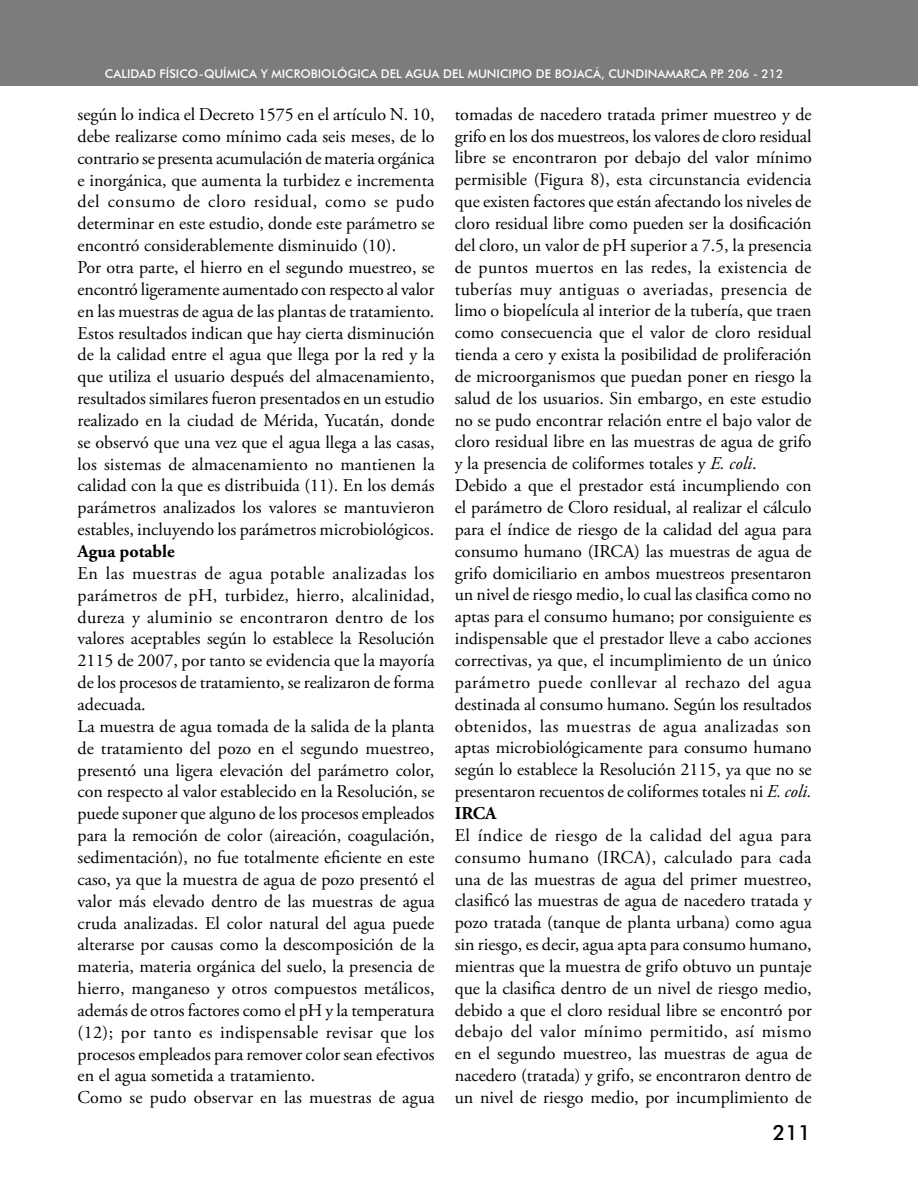
<style>
.page{position:relative;width:918px;height:1188px;background:#fff}
.page>*{position:absolute;margin:0;border:0;box-sizing:border-box;transform-origin:0 0}
.t1{font:500 21px "Futura BT";color:#000}
.t2{font:18px/21.9px "Adobe Garamond Pro";color:#000}
.t3{font:700 18px "Adobe Garamond Pro";color:#000}
.t4{font:500 12px "Futura BT";color:#fff}
.s1{font-style:italic}
.s2{font-weight:700}
</style>
<div class="page">
<div style="left:0;top:0;width:918px;height:86px;background:#7b7c7e"></div>
<p class="t4" style="left:105px;top:66px;width:35px">CALIDAD</p>
<p class="t4" style="left:160px;top:66px;width:404px">FÍSICO-QUÍMICA Y MICROBIOLÓGICA DEL AGUA DEL MUN ICIPIO DE BOJA</p>
<p class="t4" style="left:585px;top:66px;width:73px">CÁ, CUNDINAMAR</p>
<p class="t4" style="left:690px;top:66px;width:94px">CA PP. 206 - 212</p>
<p class="t2" style="left:78px;top:104px;width:359px">según lo indica el Decreto 1575 en el artículo N. 10, debe realizarse como mínimo cada seis meses, de lo contrario se presenta acumulación de materia orgánica e inorgánica, que aumenta la turbidez e incrementa del consumo de cloro residual, como se pudo determinar en este estudio, donde este parámetro se encontró considerablemente disminuido (10).<br>Por otra parte, el hierro en el segundo muestreo, se encontró ligeramente aumentado con respecto al valor en las muestras de agua de las plantas de tratamiento.<br>Estos resultados indican que hay cierta disminución de la calidad entre el agua que llega por la red y la que utiliza el usuario después del almacenamiento, resultados similares fueron presentados en un estudio realizado en la ciudad de Mérida, Yucatán, donde se observó que una vez que el agua llega a las casas, los sistemas de almacenamiento no mantienen la calidad con la que es distribuida (11). En los demás parámetros analizados los valores se mantuvieron estables, incluyendo los parámetros microbiológicos.</p>
<p class="t3" style="left:78px;top:541px;width:99px">Agua potable</p>
<p class="t2" style="left:78px;top:563px;width:359px">En las muestras de agua potable analizadas los parámetros de pH, turbidez, hierro, alcalinidad, dureza y aluminio se encontraron dentro de los valores aceptables según lo establece la Resolución 2115 de 2007, por tanto se evidencia que la mayoría de los procesos de tratamiento, se realizaron de forma adecuada.<br>La muestra de agua tomada de la salida de la planta de tratamiento del pozo en el segundo muestreo, presentó una ligera elevación del parámetro color, con respecto al valor establecido en la Resolución, se puede suponer que alguno de los procesos empleados para la remoción de color (aireación, coagulación, sedimentación), no fue totalmente eficiente en este caso, ya que la muestra de agua de pozo presentó el valor más elevado dentro de las muestras de agua cruda analizadas. El color natural del agua puede alterarse por causas como la descomposición de la materia, materia orgánica del suelo, la presencia de hierro, manganeso y otros compuestos metálicos, además de otros factores como el pH y la temperatura (12); por tanto es indispensable revisar que los procesos empleados para remover color sean efectivos en el agua sometida a tratamiento.<br>Como se pudo observar en las muestras de agua</p>
<p class="t2" style="left:455px;top:104px;width:359px">tomadas de nacedero tratada primer muestreo y de grifo en los dos muestreos, los valores de cloro residual libre se encontraron por debajo del valor mínimo permisible (Figura 8), esta circunstancia evidencia que existen factores que están afectando los niveles de cloro residual libre como pueden ser la dosificación del cloro, un valor de pH superior a 7.5, la presencia de puntos muertos en las redes, la existencia de tuberías muy antiguas o averiadas, presencia de limo o biopelícula al interior de la tubería, que traen como consecuencia que el valor de cloro residual tienda a cero y exista la posibilidad de proliferación de microorganismos que puedan poner en riesgo la salud de los usuarios. Sin embargo, en este estudio no se pudo encontrar relación entre el bajo valor de cloro residual libre en las muestras de agua de grifo y la presencia de coliformes totales y <span class="s1">E. coli</span>.<br>Debido a que el prestador está incumpliendo con el parámetro de Cloro residual, al realizar el cálculo para el índice de riesgo de la calidad del agua para consumo humano (IRCA) las muestras de agua de grifo domiciliario en ambos muestreos presentaron un nivel de riesgo medio, lo cual las clasifica como no aptas para el consumo humano; por consiguiente es indispensable que el prestador lleve a cabo acciones correctivas, ya que, el incumplimiento de un único parámetro puede conllevar al rechazo del agua destinada al consumo humano. Según los resultados obtenidos, las muestras de agua analizadas son aptas microbiológicamente para consumo humano según lo establece la Resolución 2115, ya que no se presentaron recuentos de coliformes totales ni <span class="s1">E. coli.<br></span><span class="s2">IRCA</span></p>
<p class="t2" style="left:455px;top:825px;width:359px;text-align:justify">El índice de riesgo de la calidad del agua para consumo humano (IRCA), calculado para cada una de las muestras de agua del primer muestreo, clasificó las muestras de agua de nacedero tratada y pozo tratada (tanque de planta urbana) como agua sin riesgo, es decir, agua apta para consumo humano, mientras que la muestra de grifo obtuvo un puntaje que la clasifica dentro de un nivel de riesgo medio, debido a que el cloro residual libre se encontró por debajo del valor mínimo permitido, así mismo en el segundo muestreo, las muestras de agua de nacedero (tratada) y grifo, se encontraron dentro de un nivel de riesgo medio, por incumplimiento de</p>
<p class="t1" style="left:773px;top:1120px;width:40px">211</p>
</div>
